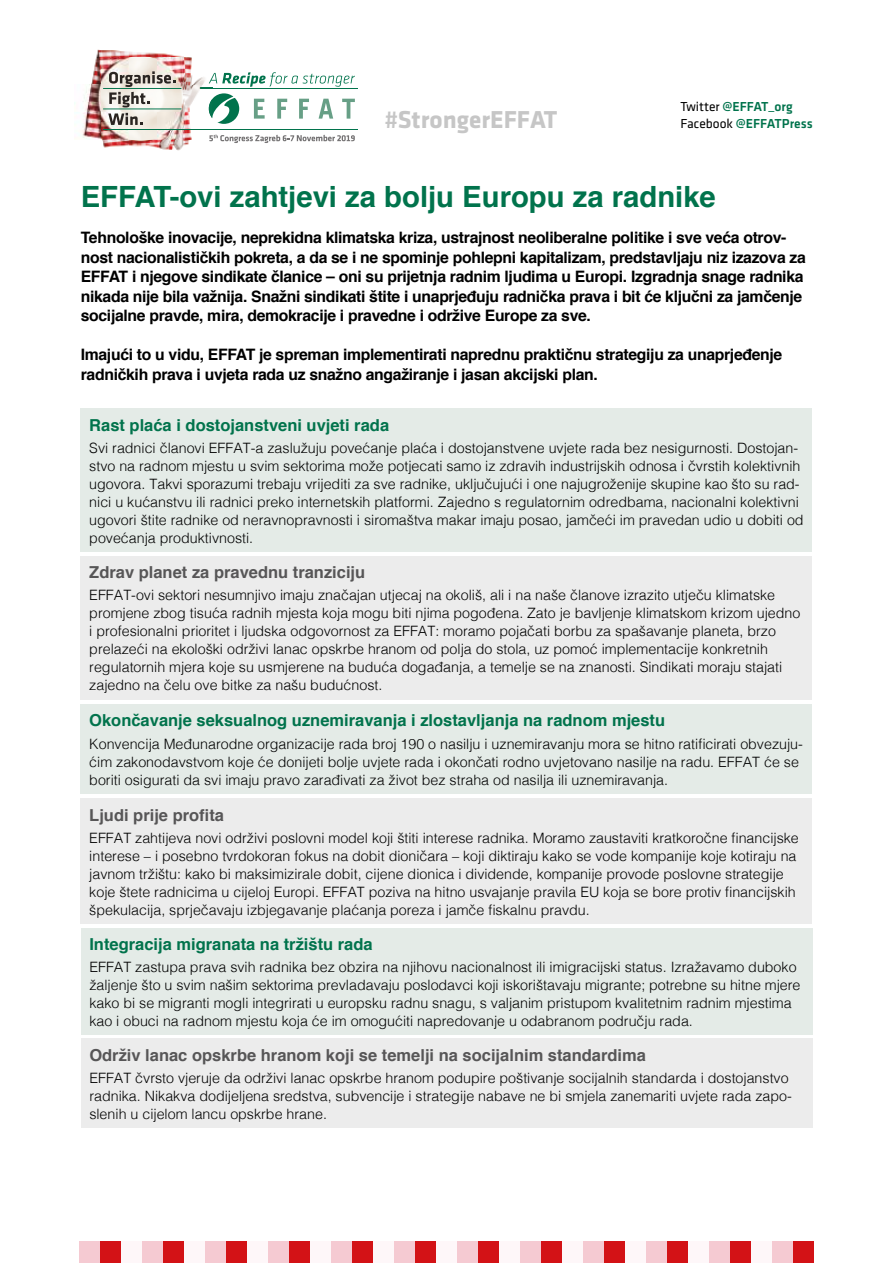
<style>
.page{position:relative;width:893px;height:1263px;background:#fff}
.page>*{position:absolute;margin:0;border:0;box-sizing:border-box;transform-origin:0 0}
.t1{font:700 29.25px "Helvetica";color:#01734c}
.t2{font:25.35px "Klavika Bold TF";color:#c6c6c6}
.t3{font:700 16.5px "Helvetica";color:#01734c}
.t4{font:700 16.5px "Helvetica";color:#575657}
.t5{font:700 15.75px/19.5px "Helvetica";letter-spacing:-.02em;color:#000}
.t6{font:300 14.25px/18px "Helvetica";color:#000}
.t7{font:13.5px/16.5px "Klavika Medium OSF";color:#01734c}
.s1{font-family:"Klavika Regular OSF";color:#000}
</style>
<div class="page">
<hr style="left:198px;top:88px;width:160px;height:1px;background:#01734c">
<img style="left:74px;top:49px;width:124px;height:102px">
<svg style="left:198px;top:72px;width:157px;height:52px"></svg>
<svg style="left:209px;top:134px;width:146px;height:9px"></svg>
<hr style="left:103px;top:108px;width:79px;height:1px;background:#01734c">
<hr style="left:103px;top:129px;width:255px;height:1px;background:#01734c">
<hr style="left:103px;top:88px;width:79px;height:1px;background:#01734c">
<svg style="left:109px;top:71px;width:66px;height:36px"></svg>
<svg style="left:108px;top:113px;width:34px;height:12px"></svg>
<div style="left:79px;top:1241px;width:21px;height:22px;background:#f5cad2"></div>
<div style="left:100px;top:1241px;width:21px;height:22px;background:#d31216"></div>
<div style="left:121px;top:1241px;width:21px;height:22px;background:#fef7f9"></div>
<div style="left:142px;top:1241px;width:21px;height:22px;background:#f5cad2"></div>
<div style="left:163px;top:1241px;width:21px;height:22px;background:#d31216"></div>
<div style="left:184px;top:1241px;width:21px;height:22px;background:#fef7f9"></div>
<div style="left:205px;top:1241px;width:21px;height:22px;background:#f5cad2"></div>
<div style="left:226px;top:1241px;width:21px;height:22px;background:#d31216"></div>
<div style="left:247px;top:1241px;width:21px;height:22px;background:#fef7f9"></div>
<div style="left:268px;top:1241px;width:21px;height:22px;background:#f5cad2"></div>
<div style="left:289px;top:1241px;width:21px;height:22px;background:#d31216"></div>
<div style="left:310px;top:1241px;width:21px;height:22px;background:#fef7f9"></div>
<div style="left:331px;top:1241px;width:21px;height:22px;background:#f5cad2"></div>
<div style="left:352px;top:1241px;width:21px;height:22px;background:#d31216"></div>
<div style="left:373px;top:1241px;width:21px;height:22px;background:#fef7f9"></div>
<div style="left:394px;top:1241px;width:21px;height:22px;background:#f5cad2"></div>
<div style="left:415px;top:1241px;width:21px;height:22px;background:#d31216"></div>
<div style="left:436px;top:1241px;width:21px;height:22px;background:#fef7f9"></div>
<div style="left:457px;top:1241px;width:21px;height:22px;background:#f5cad2"></div>
<div style="left:478px;top:1241px;width:21px;height:22px;background:#d31216"></div>
<div style="left:499px;top:1241px;width:21px;height:22px;background:#fef7f9"></div>
<div style="left:520px;top:1241px;width:21px;height:22px;background:#f5cad2"></div>
<div style="left:541px;top:1241px;width:21px;height:22px;background:#d31216"></div>
<div style="left:562px;top:1241px;width:21px;height:22px;background:#fef7f9"></div>
<div style="left:583px;top:1241px;width:21px;height:22px;background:#f5cad2"></div>
<div style="left:604px;top:1241px;width:21px;height:22px;background:#d31216"></div>
<div style="left:625px;top:1241px;width:21px;height:22px;background:#fef7f9"></div>
<div style="left:646px;top:1241px;width:21px;height:22px;background:#f5cad2"></div>
<div style="left:667px;top:1241px;width:21px;height:22px;background:#d31216"></div>
<div style="left:688px;top:1241px;width:21px;height:22px;background:#fef7f9"></div>
<div style="left:709px;top:1241px;width:21px;height:22px;background:#f5cad2"></div>
<div style="left:730px;top:1241px;width:21px;height:22px;background:#d31216"></div>
<div style="left:751px;top:1241px;width:21px;height:22px;background:#fef7f9"></div>
<div style="left:772px;top:1241px;width:21px;height:22px;background:#f5cad2"></div>
<div style="left:793px;top:1241px;width:21px;height:22px;background:#d31216"></div>
<div style="left:81px;top:408px;width:731px;height:144px;background:#e4ebe7"></div>
<div style="left:81px;top:556px;width:731px;height:144px;background:#ececec"></div>
<div style="left:81px;top:704px;width:731px;height:90px;background:#e4ebe7"></div>
<div style="left:81px;top:798px;width:731px;height:126px;background:#ececec"></div>
<div style="left:81px;top:928px;width:731px;height:107px;background:#e4ebe7"></div>
<div style="left:81px;top:1039px;width:731px;height:89px;background:#ececec"></div>
<h2 class="t2" style="left:384px;top:106px;width:174px">#StrongerEFFAT</h2>
<p class="t7" style="left:680px;top:98px;width:134px"><span class="s1">Twitter</span> @EFFAT_org<br><span class="s1">Facebook</span> @EFFATPress</p>
<h1 class="t1" style="left:81px;top:173px;width:637px">EFFAT-ovi zahtjevi za bolju Europu za radnike</h1>
<p class="t5" style="left:81px;top:228px;width:727px">Tehnološke inovacije, neprekidna klimatska kriza, ustrajnost neoliberalne politike i sve veća otrov&shy;nost nacionalističkih pokreta, a da se i ne spominje pohlepni kapitalizam, predstavljaju niz izazova za EFFAT i njegove sindikate članice – oni su prijetnja radnim ljudima u Europi. Izgradnja snage radnika nikada nije bila važnija. Snažni sindikati štite i unaprjeđuju radnička prava i bit će ključni za jamčenje socijalne pravde, mira, demokracije i pravedne i održive Europe za sve.</p>
<p class="t5" style="left:81px;top:345px;width:703px">Imajući to u vidu, EFFAT je spreman implementirati naprednu praktičnu strategiju za unaprjeđenje radničkih prava i uvjeta rada uz snažno angažiranje i jasan akcijski plan.</p>
<p class="t3" style="left:89px;top:411px;width:301px">Rast plaća i dostojanstveni uvjeti rada</p>
<p class="t6" style="left:89px;top:438px;width:716px">Svi radnici članovi EFFAT-a zaslužuju povećanje plaća i dostojanstvene uvjete rada bez nesigurnosti. Dostojan&shy;stvo na radnom mjestu u svim sektorima može potjecati samo iz zdravih industrijskih odnosa i čvrstih kolektivnih ugovora. Takvi sporazumi trebaju vrijediti za sve radnike, uključujući i one najugroženije skupine kao što su rad&shy;nici u kućanstvu ili radnici preko internetskih platformi. Zajedno s regulatornim odredbama, nacionalni kolektivni ugovori štite radnike od neravnopravnosti i siromaštva makar imaju posao, jamčeći im pravedan udio u dobiti od povećanja produktivnosti.</p>
<p class="t4" style="left:89px;top:558px;width:277px">Zdrav planet za pravednu tranziciju</p>
<p class="t6" style="left:89px;top:585px;width:713px">EFFAT-ovi sektori nesumnjivo imaju značajan utjecaj na okoliš, ali i na naše članove izrazito utječu klimatske promjene zbog tisuća radnih mjesta koja mogu biti njima pogođena. Zato je bavljenje klimatskom krizom ujedno i profesionalni prioritet i ljudska odgovornost za EFFAT: moramo pojačati borbu za spašavanje planeta, brzo prelazeći na ekološki održivi lanac opskrbe hranom od polja do stola, uz pomoć implementacije konkretnih regulatornih mjera koje su usmjerene na buduća događanja, a temelje se na znanosti. Sindikati moraju stajati zajedno na čelu ove bitke za našu budućnost.</p>
<p class="t3" style="left:89px;top:707px;width:577px">Okončavanje seksualnog uznemiravanja i zlostavljanja na radnom mjestu</p>
<p class="t6" style="left:89px;top:733px;width:715px">Konvencija Međunarodne organizacije rada broj 190 o nasilju i uznemiravanju mora se hitno ratificirati obvezuju&shy;ćim zakonodavstvom koje će donijeti bolje uvjete rada i okončati rodno uvjetovano nasilje na radu. EFFAT će se boriti osigurati da svi imaju pravo zarađivati za život bez straha od nasilja ili uznemiravanja.</p>
<p class="t4" style="left:89px;top:801px;width:136px">Ljudi prije profita</p>
<p class="t6" style="left:89px;top:828px;width:711px">EFFAT zahtijeva novi održivi poslovni model koji štiti interese radnika. Moramo zaustaviti kratkoročne financijske interese – i posebno tvrdokoran fokus na dobit dioničara – koji diktiraju kako se vode kompanije koje kotiraju na javnom tržištu: kako bi maksimizirale dobit, cijene dionica i dividende, kompanije provode poslovne strategije koje štete radnicima u cijeloj Europi. EFFAT poziva na hitno usvajanje pravila EU koja se bore protiv financijskih špekulacija, sprječavaju izbjegavanje plaćanja poreza i jamče fiskalnu pravdu.</p>
<p class="t3" style="left:89px;top:930px;width:285px">Integracija migranata na tržištu rada</p>
<p class="t6" style="left:89px;top:957px;width:713px">EFFAT zastupa prava svih radnika bez obzira na njihovu nacionalnost ili imigracijski status. Izražavamo duboko žaljenje što u svim našim sektorima prevladavaju poslodavci koji iskorištavaju migrante; potrebne su hitne mjere kako bi se migranti mogli integrirati u europsku radnu snagu, s valjanim pristupom kvalitetnim radnim mjestima kao i obuci na radnom mjestu koja će im omogućiti napredovanje u odabranom području rada.</p>
<p class="t4" style="left:89px;top:1041px;width:558px">Održiv lanac opskrbe hranom koji se temelji na socijalnim standardima</p>
<p class="t6" style="left:89px;top:1068px;width:704px">EFFAT čvrsto vjeruje da održivi lanac opskrbe hranom podupire poštivanje socijalnih standarda i dostojanstvo radnika. Nikakva dodijeljena sredstva, subvencije i strategije nabave ne bi smjela zanemariti uvjete rada zapo&shy;slenih u cijelom lancu opskrbe hrane.</p>
</div>
